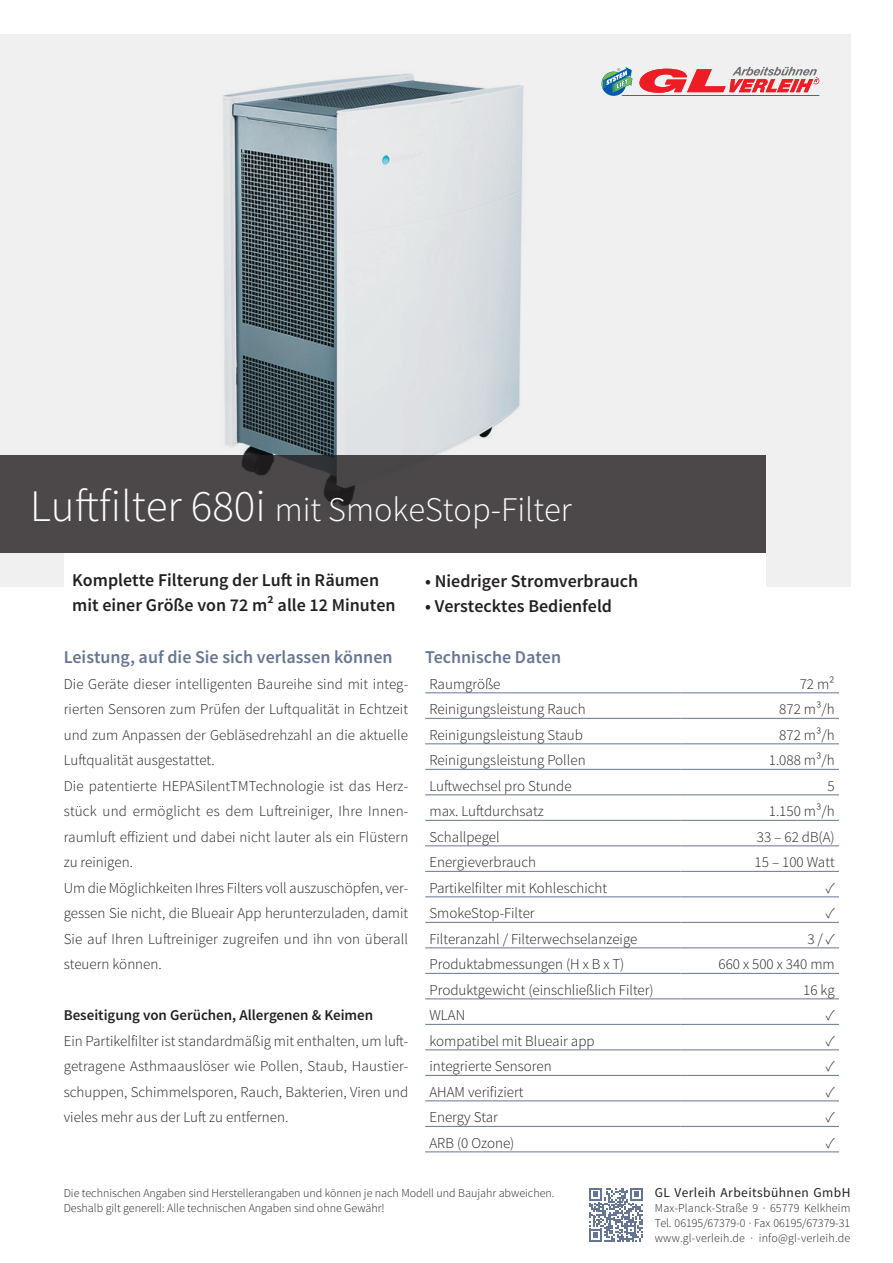
<style>
.page{position:relative;width:893px;height:1263px;background:#fff}
.page>*{position:absolute;margin:0;border:0;box-sizing:border-box;transform-origin:0 0}
.t1{font:300 34.5px "Source Sans Pro";color:#fff}
.t2{font:600 18px/25.5px "Source Sans Pro";color:#231f20}
.t3{font:600 18px "Source Sans Pro";color:#657694}
.t4{font:300 15px/25.5px "Source Sans Pro";color:#231f20}
.t5{font:600 15px "Source Sans Pro";color:#231f20}
.t6{font:13.5px "Source Sans Pro";letter-spacing:.03em;color:#231f20}
.t7{font:300 12px/15px "Source Sans Pro";color:#231f20}
.s1{font-size:45px}
</style>
<div class="page">
<img style="left:0;top:34px;width:850px;height:552px">
<svg style="left:601px;top:67px;width:218px;height:29px"></svg>
<div style="left:0;top:455px;width:765px;height:98px;background:#4c4849"></div>
<svg style="left:680px;top:693px;width:1px;height:433px"></svg>
<hr style="left:425px;top:692px;width:255px;height:1px;background:#657694">
<hr style="left:680px;top:692px;width:159px;height:1px;background:#657694">
<hr style="left:425px;top:718px;width:255px;height:1px;background:#657694">
<hr style="left:680px;top:718px;width:159px;height:1px;background:#657694">
<hr style="left:425px;top:743px;width:255px;height:1px;background:#657694">
<hr style="left:680px;top:743px;width:159px;height:1px;background:#657694">
<hr style="left:425px;top:769px;width:255px;height:1px;background:#657694">
<hr style="left:680px;top:769px;width:159px;height:1px;background:#657694">
<hr style="left:425px;top:794px;width:255px;height:1px;background:#657694">
<hr style="left:680px;top:794px;width:159px;height:1px;background:#657694">
<hr style="left:425px;top:820px;width:255px;height:1px;background:#657694">
<hr style="left:680px;top:820px;width:159px;height:1px;background:#657694">
<hr style="left:425px;top:845px;width:255px;height:1px;background:#657694">
<hr style="left:680px;top:845px;width:159px;height:1px;background:#657694">
<hr style="left:425px;top:871px;width:255px;height:1px;background:#657694">
<hr style="left:680px;top:871px;width:159px;height:1px;background:#657694">
<hr style="left:425px;top:896px;width:255px;height:1px;background:#657694">
<hr style="left:680px;top:896px;width:159px;height:1px;background:#657694">
<hr style="left:425px;top:922px;width:255px;height:1px;background:#657694">
<hr style="left:680px;top:922px;width:159px;height:1px;background:#657694">
<hr style="left:425px;top:947px;width:255px;height:1px;background:#657694">
<hr style="left:680px;top:947px;width:159px;height:1px;background:#657694">
<hr style="left:425px;top:973px;width:255px;height:1px;background:#657694">
<hr style="left:680px;top:973px;width:159px;height:1px;background:#657694">
<hr style="left:425px;top:998px;width:255px;height:1px;background:#657694">
<hr style="left:680px;top:998px;width:159px;height:1px;background:#657694">
<hr style="left:425px;top:1024px;width:255px;height:1px;background:#657694">
<hr style="left:680px;top:1024px;width:159px;height:1px;background:#657694">
<hr style="left:425px;top:1049px;width:255px;height:1px;background:#657694">
<hr style="left:680px;top:1049px;width:159px;height:1px;background:#657694">
<hr style="left:425px;top:1075px;width:255px;height:1px;background:#657694">
<hr style="left:680px;top:1075px;width:159px;height:1px;background:#657694">
<hr style="left:425px;top:1100px;width:255px;height:1px;background:#657694">
<hr style="left:680px;top:1100px;width:159px;height:1px;background:#657694">
<hr style="left:425px;top:1126px;width:255px;height:1px;background:#657694">
<hr style="left:680px;top:1126px;width:159px;height:1px;background:#657694">
<hr style="left:425px;top:1151px;width:255px;height:1px;background:#657694">
<hr style="left:680px;top:1151px;width:159px;height:1px;background:#657694">
<svg style="left:589px;top:1188px;width:54px;height:54px"></svg>
<div style="left:64px;top:553px;width:701px;height:98px;background:#fff"></div>
<h1 class="t1" style="left:30px;top:488px;width:543px"><span class="s1">Luftfilter 680i</span> mit SmokeStop-Filter</h1>
<p class="t2" style="left:72px;top:568px;width:325px">Komplette Filterung der Luft in Räumen mit einer Größe von 72 m² alle 12 Minuten</p>
<p class="t2" style="left:425px;top:568px;width:215px">• Niedriger Stromverbrauch</p>
<p class="t2" style="left:425px;top:594px;width:188px">• Verstecktes Bedienfeld</p>
<p class="t3" style="left:64px;top:646px;width:330px">Leistung, auf die Sie sich verlassen können</p>
<p class="t4" style="left:64px;top:671px;width:346px">Die Geräte dieser intelligenten Baureihe sind mit integ&shy;rierten Sensoren zum Prüfen der Luftqualität in Echtzeit und zum Anpassen der Gebläsedrehzahl an die aktuelle Luftqualität ausgestattet.<br>Die patentierte HEPASilentTMTechnologie ist das Herz&shy;stück und ermöglicht es dem Luftreiniger, Ihre Innen&shy;raumluft effizient und dabei nicht lauter als ein Flüstern zu reinigen.<br>Um die Möglichkeiten Ihres Filters voll auszuschöpfen, ver&shy;gessen Sie nicht, die Blueair App herunterzuladen, damit Sie auf Ihren Luftreiniger zugreifen und ihn von überall steuern können.</p>
<p class="t3" style="left:425px;top:646px;width:137px">Technische Daten</p>
<p class="t4" style="left:429px;top:671px;width:73px">Raumgröße</p>
<p class="t4" style="left:800px;top:671px;width:36px">72 m²</p>
<p class="t4" style="left:429px;top:696px;width:158px">Reinigungsleistung Rauch</p>
<p class="t4" style="left:779px;top:696px;width:57px">872 m³/h</p>
<p class="t4" style="left:429px;top:722px;width:155px">Reinigungsleistung Staub</p>
<p class="t4" style="left:779px;top:722px;width:57px">872 m³/h</p>
<p class="t4" style="left:429px;top:747px;width:158px">Reinigungsleistung Pollen</p>
<p class="t4" style="left:769px;top:747px;width:67px">1.088 m³/h</p>
<p class="t4" style="left:429px;top:773px;width:144px">Luftwechsel pro Stunde</p>
<p class="t4" style="left:827px;top:773px;width:9px">5</p>
<p class="t4" style="left:429px;top:798px;width:116px">max. Luftdurchsatz</p>
<p class="t4" style="left:769px;top:798px;width:67px">1.150 m³/h</p>
<p class="t4" style="left:429px;top:824px;width:72px">Schallpegel</p>
<p class="t4" style="left:757px;top:824px;width:79px">33 – 62 dB(A)</p>
<p class="t4" style="left:429px;top:849px;width:108px">Energieverbrauch</p>
<p class="t4" style="left:755px;top:849px;width:82px">15 – 100 Watt</p>
<p class="t4" style="left:429px;top:875px;width:179px">Partikelfilter mit Kohleschicht</p>
<p class="t4" style="left:826px;top:875px;width:10px">✓</p>
<p class="t4" style="left:429px;top:900px;width:107px">SmokeStop-Filter</p>
<p class="t4" style="left:826px;top:900px;width:10px">✓</p>
<p class="t4" style="left:429px;top:926px;width:209px">Filteranzahl / Filterwechselanzeige</p>
<p class="t4" style="left:807px;top:926px;width:29px">3 / ✓</p>
<p class="t4" style="left:429px;top:951px;width:196px">Produktabmessungen (H x B x T)</p>
<p class="t4" style="left:718px;top:951px;width:118px">660 x 500 x 340 mm</p>
<p class="t4" style="left:429px;top:977px;width:226px">Produktgewicht (einschließlich Filter)</p>
<p class="t4" style="left:803px;top:977px;width:33px">16 kg</p>
<p class="t4" style="left:429px;top:1002px;width:37px">WLAN</p>
<p class="t4" style="left:826px;top:1002px;width:10px">✓</p>
<p class="t4" style="left:429px;top:1028px;width:167px">kompatibel mit Blueair app</p>
<p class="t4" style="left:826px;top:1028px;width:10px">✓</p>
<p class="t4" style="left:429px;top:1053px;width:124px">integrierte Sensoren</p>
<p class="t4" style="left:826px;top:1053px;width:10px">✓</p>
<p class="t4" style="left:429px;top:1079px;width:96px">AHAM verifiziert</p>
<p class="t4" style="left:826px;top:1079px;width:10px">✓</p>
<p class="t4" style="left:429px;top:1104px;width:70px">Energy Star</p>
<p class="t4" style="left:826px;top:1104px;width:10px">✓</p>
<p class="t4" style="left:429px;top:1130px;width:87px">ARB (0 Ozone)</p>
<p class="t4" style="left:826px;top:1130px;width:10px">✓</p>
<p class="t7" style="left:64px;top:1185px;width:492px">Die technischen Angaben sind Herstellerangaben und können je nach Modell und Baujahr abweichen.<br>Deshalb gilt generell: Alle technischen Angaben sind ohne Gewähr!</p>
<p class="t6" style="left:655px;top:1184px;width:197px">GL Verleih Arbeitsbühnen GmbH</p>
<p class="t5" style="left:64px;top:1006px;width:311px">Beseitigung von Gerüchen, Allergenen &amp; Keimen</p>
<p class="t4" style="left:64px;top:1028px;width:346px;text-align:justify">Ein Partikelfilter ist standardmäßig mit enthalten, um luft&shy;getragene Asthmaauslöser wie Pollen, Staub, Haustier&shy;schuppen, Schimmelsporen, Rauch, Bakterien, Viren und vieles mehr aus der Luft zu entfernen.</p>
<p class="t7" style="left:655px;top:1200px;width:197px;text-align:justify">Max-Planck-Straße 9 · 65779 Kelkheim Tel. 06195/67379-0 · Fax 06195/67379-31 www.gl-verleih.de · info@gl-verleih.de</p>
</div>
